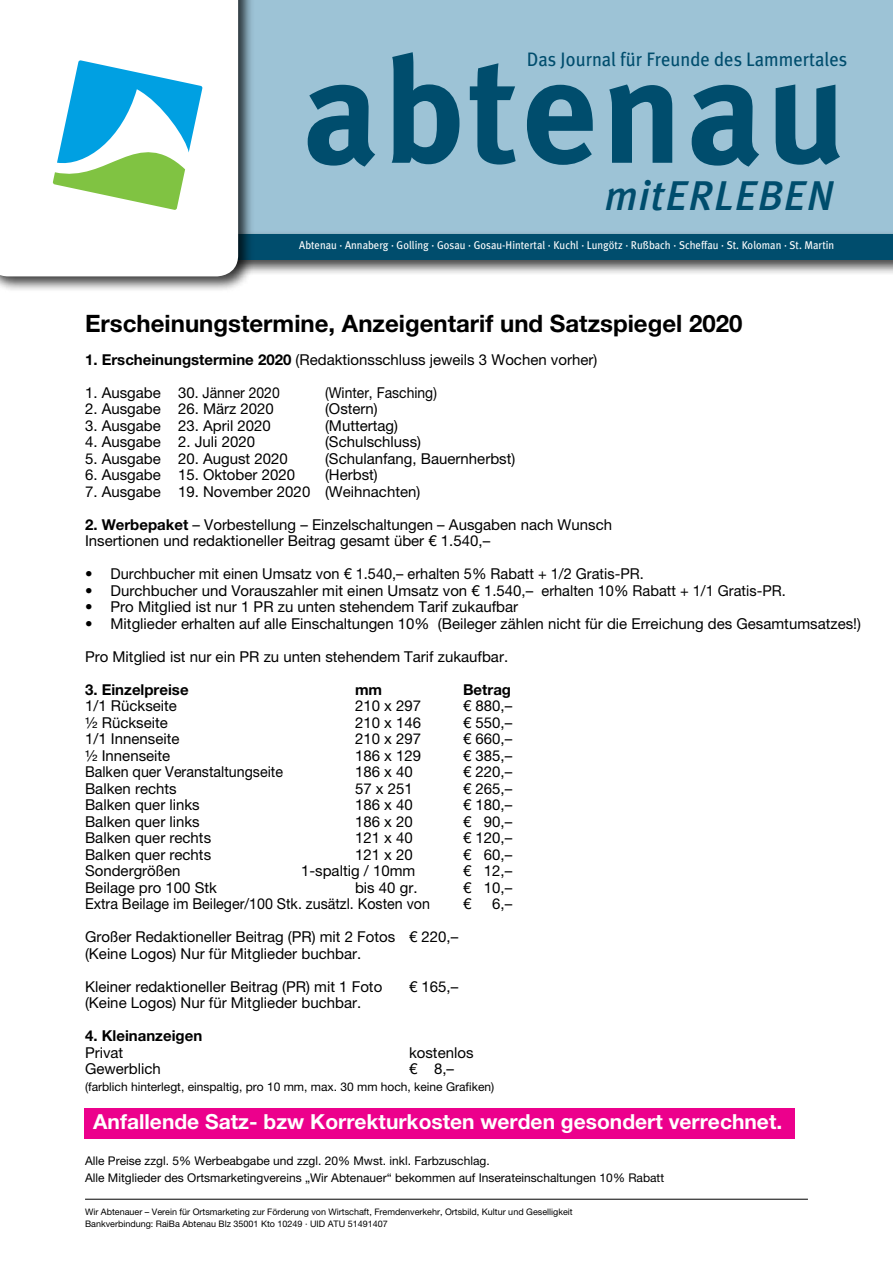
<style>
.page{position:relative;width:893px;height:1263px;background:#fff}
.page>*{position:absolute;margin:0;border:0;box-sizing:border-box;transform-origin:0 0}
.t1{font:700 149.1px "Meta Plus";letter-spacing:.025em;color:#004d6d}
.t2{font:italic 500 41.55px "Meta Plus";letter-spacing:.025em;color:#004d6d}
.t3{font:700 24px "Helvetica Neue LT Std";color:#000}
.t4{font:700 20.7px "Helvetica Neue LT Std";color:#fff}
.t5{font:19.5px "Meta Plus";color:#004d6d;scale:.95 1}
.t6{font:15px/16.5px "Helvetica Neue LT Std";color:#000}
.t7{font:15px "Helvetica Neue LT Std";color:#000;scale:.95 1}
.t8{font:700 15px "Helvetica Neue LT Std";color:#000}
.t9{font:15px "Helvetica Neue LT Std";color:#000;scale:.93 1}
.t10{font:12px/16.5px "Helvetica Neue LT Std";color:#000}
.t11{font:11.25px "Meta Plus";color:#fff;scale:.95 1}
.t12{font:9px/12px "Helvetica Neue LT Std";color:#000}
.s1{font-weight:700}
</style>
<div class="page">
<div style="left:84px;top:1108px;width:711px;height:30px;background:#ec008c"></div>
<hr style="left:85px;top:1199px;width:723px;height:1px;background:#000">
<div style="left:17px;top:0;width:876px;height:238px;background:#9dc3d6"></div>
<div style="left:0;top:230px;width:893px;height:46px;background:#000;opacity:.75"></div>
<div style="left:4px;top:234px;width:889px;height:25px;background:#004d6d"></div>
<div style="left:0;top:0;width:255px;height:293px;background:#000;opacity:.75"></div>
<div style="left:0;top:0;width:238px;height:276px;background:#fff"></div>
<svg style="left:53px;top:60px;width:149px;height:150px;background:#8fd3cf"></svg>
<h3 class="t5" style="left:527px;top:48px;width:339px">Das Journal für Freunde des Lammertales</h3>
<h1 class="t1" style="left:302px;top:25px;width:546px">abtenau</h1>
<h2 class="t2" style="left:605px;top:172px;width:237px">mitERLEBEN</h2>
<p class="t11" style="left:299px;top:238px;width:565px">Abtenau · Annaberg · Golling · Gosau · Gosau-Hintertal · Kuchl · Lungötz · Rußbach · Scheffau · St. Koloman · St. Martin</p>
<h3 class="t3" style="left:85px;top:308px;width:659px">Erscheinungstermine, Anzeigentarif und Satzspiegel 2020</h3>
<p class="t6" style="left:85px;top:351px;width:514px"><span class="s1">1. Erscheinungstermine 2020</span> (Redaktionsschluss jeweils 3 Wochen vorher)</p>
<p class="t6" style="left:85px;top:384px;width:196px">1. Ausgabe 30. Jänner 2020</p>
<p class="t9" style="left:325px;top:384px;width:122px">(Winter, Fasching)</p>
<p class="t6" style="left:85px;top:400px;width:190px">2. Ausgabe 26. März 2020</p>
<p class="t6" style="left:325px;top:400px;width:54px">(Ostern)</p>
<p class="t6" style="left:85px;top:417px;width:187px">3. Ausgabe 23. April 2020</p>
<p class="t6" style="left:325px;top:417px;width:75px">(Muttertag)</p>
<p class="t6" style="left:85px;top:433px;width:171px">4. Ausgabe 2. Juli 2020</p>
<p class="t6" style="left:325px;top:433px;width:98px">(Schulschluss)</p>
<p class="t6" style="left:85px;top:450px;width:204px">5. Ausgabe 20. August 2020</p>
<p class="t6" style="left:325px;top:450px;width:192px">(Schulanfang, Bauernherbst)</p>
<p class="t6" style="left:85px;top:466px;width:212px">6. Ausgabe 15. Oktober 2020</p>
<p class="t6" style="left:325px;top:466px;width:54px">(Herbst)</p>
<p class="t6" style="left:85px;top:483px;width:337px">7. Ausgabe 19. November 2020 (Weihnachten)</p>
<p class="t6" style="left:85px;top:516px;width:529px"><span class="s1">2. Werbepaket</span> – Vorbestellung – Einzelschaltungen – Ausgaben nach Wunsch<br>Insertionen und redaktioneller Beitrag gesamt über € 1.540,–</p>
<p class="t6" style="left:85px;top:565px;width:560px">• Durchbucher mit einen Umsatz von € 1.540,– erhalten 5% Rabatt + 1/2 Gratis-PR.</p>
<p class="t6" style="left:85px;top:582px;width:702px">• Durchbucher und Vorauszahler mit einen Umsatz von € 1.540,– erhalten 10% Rabatt + 1/1 Gratis-PR.</p>
<p class="t6" style="left:85px;top:598px;width:435px">• Pro Mitglied ist nur 1 PR zu unten stehendem Tarif zukaufbar</p>
<p class="t6" style="left:85px;top:615px;width:777px">• Mitglieder erhalten auf alle Einschaltungen 10% (Beileger zählen nicht für die Erreichung des Gesamtumsatzes!)</p>
<p class="t6" style="left:85px;top:648px;width:425px">Pro Mitglied ist nur ein PR zu unten stehendem Tarif zukaufbar.</p>
<p class="t8" style="left:85px;top:680px;width:105px">3. Einzelpreise</p>
<p class="t8" style="left:355px;top:680px;width:29px">mm</p>
<p class="t8" style="left:463px;top:680px;width:50px">Betrag</p>
<p class="t6" style="left:85px;top:697px;width:93px">1/1 Rückseite</p>
<p class="t6" style="left:355px;top:697px;width:68px">210 x 297</p>
<p class="t6" style="left:463px;top:697px;width:51px">€ 880,–</p>
<p class="t6" style="left:85px;top:714px;width:84px">½ Rückseite</p>
<p class="t6" style="left:355px;top:714px;width:68px">210 x 146</p>
<p class="t6" style="left:463px;top:714px;width:51px">€ 550,–</p>
<p class="t6" style="left:85px;top:730px;width:96px">1/1 Innenseite</p>
<p class="t6" style="left:355px;top:730px;width:68px">210 x 297</p>
<p class="t6" style="left:463px;top:730px;width:51px">€ 660,–</p>
<p class="t6" style="left:85px;top:747px;width:87px">½ Innenseite</p>
<p class="t6" style="left:355px;top:747px;width:68px">186 x 129</p>
<p class="t6" style="left:463px;top:747px;width:51px">€ 385,–</p>
<p class="t7" style="left:85px;top:763px;width:210px">Balken quer Veranstaltungseite</p>
<p class="t6" style="left:355px;top:763px;width:59px">186 x 40</p>
<p class="t6" style="left:463px;top:763px;width:51px">€ 220,–</p>
<p class="t6" style="left:85px;top:780px;width:93px">Balken rechts</p>
<p class="t6" style="left:355px;top:780px;width:59px">57 x 251</p>
<p class="t6" style="left:463px;top:780px;width:51px">€ 265,–</p>
<p class="t6" style="left:85px;top:796px;width:116px">Balken quer links</p>
<p class="t6" style="left:355px;top:796px;width:59px">186 x 40</p>
<p class="t6" style="left:463px;top:796px;width:51px">€ 180,–</p>
<p class="t6" style="left:85px;top:813px;width:116px">Balken quer links</p>
<p class="t6" style="left:355px;top:813px;width:59px">186 x 20</p>
<p class="t6" style="left:463px;top:813px;width:51px">€ 90,–</p>
<p class="t6" style="left:85px;top:829px;width:128px">Balken quer rechts</p>
<p class="t6" style="left:355px;top:829px;width:59px">121 x 40</p>
<p class="t6" style="left:463px;top:829px;width:51px">€ 120,–</p>
<p class="t6" style="left:85px;top:846px;width:128px">Balken quer rechts</p>
<p class="t6" style="left:355px;top:846px;width:59px">121 x 20</p>
<p class="t6" style="left:463px;top:846px;width:51px">€ 60,–</p>
<p class="t6" style="left:85px;top:862px;width:97px">Sondergrößen</p>
<p class="t6" style="left:301px;top:862px;width:116px">1-spaltig / 10mm</p>
<p class="t6" style="left:463px;top:862px;width:51px">€ 12,–</p>
<p class="t6" style="left:85px;top:879px;width:133px">Beilage pro 100 Stk</p>
<p class="t6" style="left:355px;top:879px;width:64px">bis 40 gr.</p>
<p class="t6" style="left:463px;top:879px;width:51px">€ 10,–</p>
<p class="t7" style="left:85px;top:895px;width:365px">Extra Beilage im Beileger/100 Stk. zusätzl. Kosten von</p>
<p class="t6" style="left:463px;top:895px;width:10px">€</p>
<p class="t6" style="left:492px;top:895px;width:22px">6,–</p>
<p class="t6" style="left:85px;top:928px;width:375px">Großer Redaktioneller Beitrag (PR) mit 2 Fotos € 220,– (Keine Logos) Nur für Mitglieder buchbar.</p>
<p class="t6" style="left:85px;top:978px;width:299px">Kleiner redaktioneller Beitrag (PR) mit 1 Foto</p>
<p class="t6" style="left:409px;top:978px;width:51px">€ 165,–</p>
<p class="t6" style="left:85px;top:994px;width:278px">(Keine Logos) Nur für Mitglieder buchbar.</p>
<p class="t8" style="left:85px;top:1027px;width:119px">4. Kleinanzeigen</p>
<p class="t6" style="left:85px;top:1044px;width:40px">Privat</p>
<p class="t6" style="left:409px;top:1044px;width:66px">kostenlos</p>
<p class="t6" style="left:85px;top:1060px;width:77px">Gewerblich</p>
<p class="t6" style="left:409px;top:1060px;width:47px">€ 8,–</p>
<p class="t10" style="left:85px;top:1078px;width:411px">(farblich hinterlegt, einspaltig, pro 10 mm, max. 30 mm hoch, keine Grafiken)</p>
<h3 class="t4" style="left:93px;top:1109px;width:690px">Anfallende Satz- bzw Korrekturkosten werden gesondert verrechnet.</h3>
<p class="t10" style="left:85px;top:1153px;width:581px">Alle Preise zzgl. 5% Werbeabgabe und zzgl. 20% Mwst. inkl. Farbzuschlag.<br>Alle Mitglieder des Ortsmarketingvereins „Wir Abtenauer“ bekommen auf Inserateinschaltungen 10% Rabatt</p>
<p class="t12" style="left:85px;top:1206px;width:489px">Wir Abtenauer – Verein für Ortsmarketing zur Förderung von Wirtschaft, Fremdenverkehr, Ortsbild, Kultur und Geselligkeit<br>Bankverbindung: RaiBa Abtenau Blz 35001 Kto 10249 · UID ATU 51491407</p>
</div>
